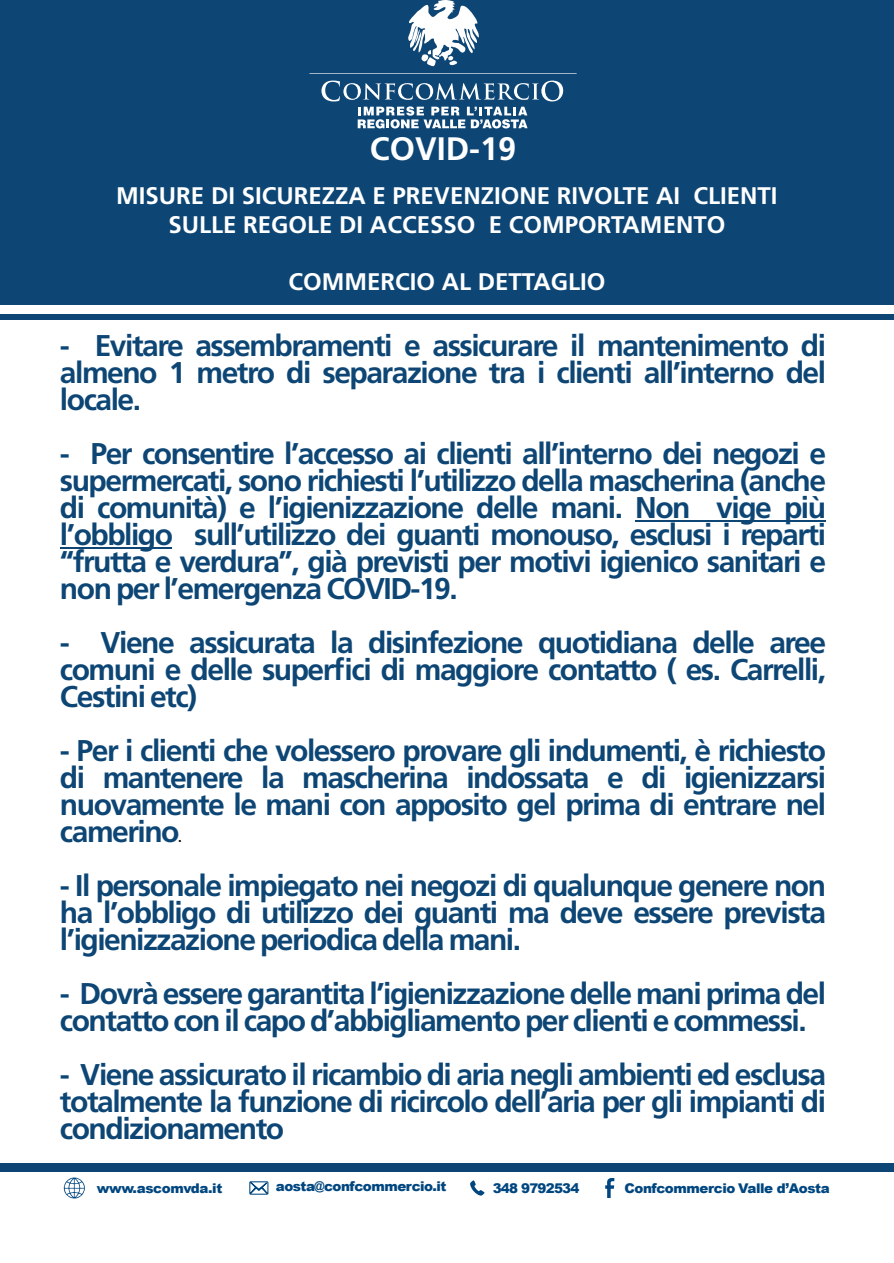
<style>
.page{position:relative;width:894px;height:1263px;background:#fff}
.page>*{position:absolute;margin:0;border:0;box-sizing:border-box;transform-origin:0 0}
.t1{font:700 32.4px "Frutiger LT Std";color:#fff}
.t2{font:700 30px/27px "Frutiger LT Std";letter-spacing:-.05em;color:#0d4675;text-align:justify}
.t3{font:700 24px/28.8px "Frutiger LT Std";color:#fff;text-align:center}
.t4{font:900 13.35px "Arial";letter-spacing:-.03em;color:#00467f}
.t5{font:900 13.35px "Arial";letter-spacing:-.055em;color:#00467f}
.s1{font-family:"Cambria";font-weight:400;font-size:18px;color:#000}
</style>
<div class="page">
<hr style="left:635px;top:520px;width:190px;height:1px;background:#0d4675">
<hr style="left:60px;top:547px;width:111px;height:1px;background:#0d4675">
<div style="left:0;top:1163px;width:893px;height:8px;background:#0d4675"></div>
<svg style="left:249px;top:1181px;width:20px;height:14px"></svg>
<svg style="left:605px;top:1178px;width:9px;height:20px"></svg>
<svg style="left:64px;top:1177px;width:21px;height:21px"></svg>
<svg style="left:470px;top:1180px;width:14px;height:15px"></svg>
<div style="left:0;top:0;width:893px;height:320px;background:#0d4675"></div>
<div style="left:0;top:305px;width:893px;height:9px;background:#fff"></div>
<svg style="left:309px;top:73px;width:267px;height:1px"></svg>
<svg style="left:408px;top:0;width:70px;height:66px"></svg>
<svg style="left:321px;top:81px;width:242px;height:47px"></svg>
<p class="t1" style="left:370px;top:136px;width:148px">COVID-19</p>
<p class="t3" style="left:116px;top:184px;width:662px">MISURE DI SICUREZZA E PREVENZIONE RIVOLTE AI CLIENTI<br>SULLE REGOLE DI ACCESSO E COMPORTAMENTO</p>
<p class="t3" style="left:288px;top:270px;width:318px">COMMERCIO AL DETTAGLIO</p>
<p class="t2" style="left:60px;top:334px;width:767px">- Evitare assembramenti e assicurare il mantenimento di almeno 1 metro di separazione tra i clienti all’interno del locale.</p>
<p class="t2" style="left:60px;top:442px;width:767px">- Per consentire l’accesso ai clienti all’interno dei negozi e supermercati, sono richiesti l’utilizzo della mascherina (anche di comunità) e l’igienizzazione delle mani. Non vige più l’obbligo sull’utilizzo dei guanti monouso, esclusi i reparti “frutta e verdura”, già previsti per motivi igienico sanitari e non per l’emergenza COVID-19.</p>
<p class="t2" style="left:60px;top:631px;width:767px">- Viene assicurata la disinfezione quotidiana delle aree comuni e delle superfici di maggiore contatto ( es. Carrelli, Cestini etc)</p>
<p class="t2" style="left:60px;top:739px;width:767px">- Per i clienti che volessero provare gli indumenti, è richiesto di mantenere la mascherina indossata e di igienizzarsi nuovamente le mani con apposito gel prima di entrare nel camerino<span class="s1">.</span></p>
<p class="t2" style="left:60px;top:874px;width:767px">- Il personale impiegato nei negozi di qualunque genere non ha l’obbligo di utilizzo dei guanti ma deve essere prevista l’igienizzazione periodica della mani.</p>
<p class="t2" style="left:60px;top:982px;width:767px">- Dovrà essere garantita l’igienizzazione delle mani prima del contatto con il capo d’abbigliamento per clienti e commessi.</p>
<p class="t2" style="left:60px;top:1063px;width:767px">- Viene assicurato il ricambio di aria negli ambienti ed esclusa totalmente la funzione di ricircolo dell’aria per gli impianti di condizionamento</p>
<p class="t4" style="left:97px;top:1183px;width:127px">www.ascomvda.it</p>
<p class="t4" style="left:276px;top:1181px;width:172px">aosta@confcommercio.it</p>
<p class="t5" style="left:492px;top:1183px;width:88px">348 9792534</p>
<p class="t4" style="left:624px;top:1183px;width:207px">Confcommercio Valle d’Aosta</p>
</div>
